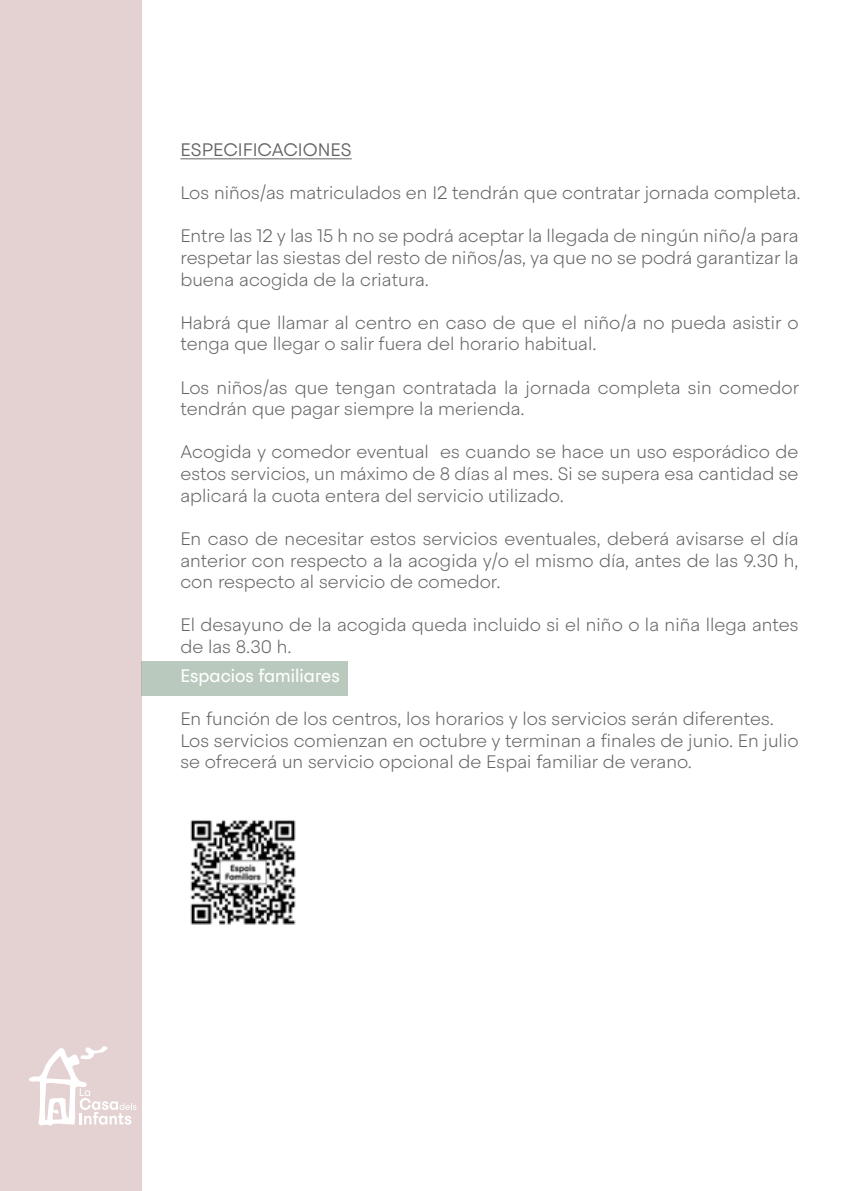
<style>
.page{position:relative;width:851px;height:1191px;background:#fff}
.page>*{position:absolute;margin:0;border:0;box-sizing:border-box;transform-origin:0 0}
.t1{font:200 18px/21.6px "Steradian";color:#646567}
.t2{font:18px "Steradian Castelldefels";color:#fff}
.t3{font:300 18px "Steradian";color:#646567}
</style>
<div class="page">
<div style="left:142px;top:661px;width:206px;height:34px;background:#b9c9bd"></div>
<hr style="left:180px;top:158px;width:172px;height:1px;background:#646567">
<div style="left:0;top:0;width:141px;height:1191px;background:#e3d2d1"></div>
<svg style="left:29px;top:1046px;width:107px;height:80px"></svg>
<img style="left:190px;top:820px;width:106px;height:105px">
<p class="t3" style="left:180px;top:139px;width:173px">ESPECIFICACIONES</p>
<p class="t1" style="left:180px;top:182px;width:621px">Los niños/as matriculados en I2 tendrán que contratar jornada completa.</p>
<p class="t1" style="left:180px;top:225px;width:619px;text-align:justify">Entre las 12 y las 15 h no se podrá aceptar la llegada de ningún niño/a para respetar las siestas del resto de niños/as, ya que no se podrá garantizar la buena acogida de la criatura.</p>
<p class="t1" style="left:180px;top:312px;width:619px">Habrá que llamar al centro en caso de que el niño/a no pueda asistir o tenga que llegar o salir fuera del horario habitual.</p>
<p class="t1" style="left:180px;top:376px;width:620px">Los niños/as que tengan contratada la jornada completa sin comedor tendrán que pagar siempre la merienda.</p>
<p class="t1" style="left:180px;top:441px;width:619px;text-align:justify">Acogida y comedor eventual es cuando se hace un uso esporádico de estos servicios, un máximo de 8 días al mes. Si se supera esa cantidad se aplicará la cuota entera del servicio utilizado.</p>
<p class="t1" style="left:180px;top:528px;width:619px;text-align:justify">En caso de necesitar estos servicios eventuales, deberá avisarse el día anterior con respecto a la acogida y/o el mismo día, antes de las 9.30 h, con respecto al servicio de comedor.</p>
<p class="t1" style="left:180px;top:614px;width:619px">El desayuno de la acogida queda incluido si el niño o la niña llega antes de las 8.30 h.</p>
<p class="t2" style="left:180px;top:665px;width:161px">Espacios familiares</p>
<p class="t1" style="left:180px;top:708px;width:619px">En función de los centros, los horarios y los servicios serán diferentes.<br>Los servicios comienzan en octubre y terminan a finales de junio. En julio se ofrecerá un servicio opcional de Espai familiar de verano.</p>
</div>
